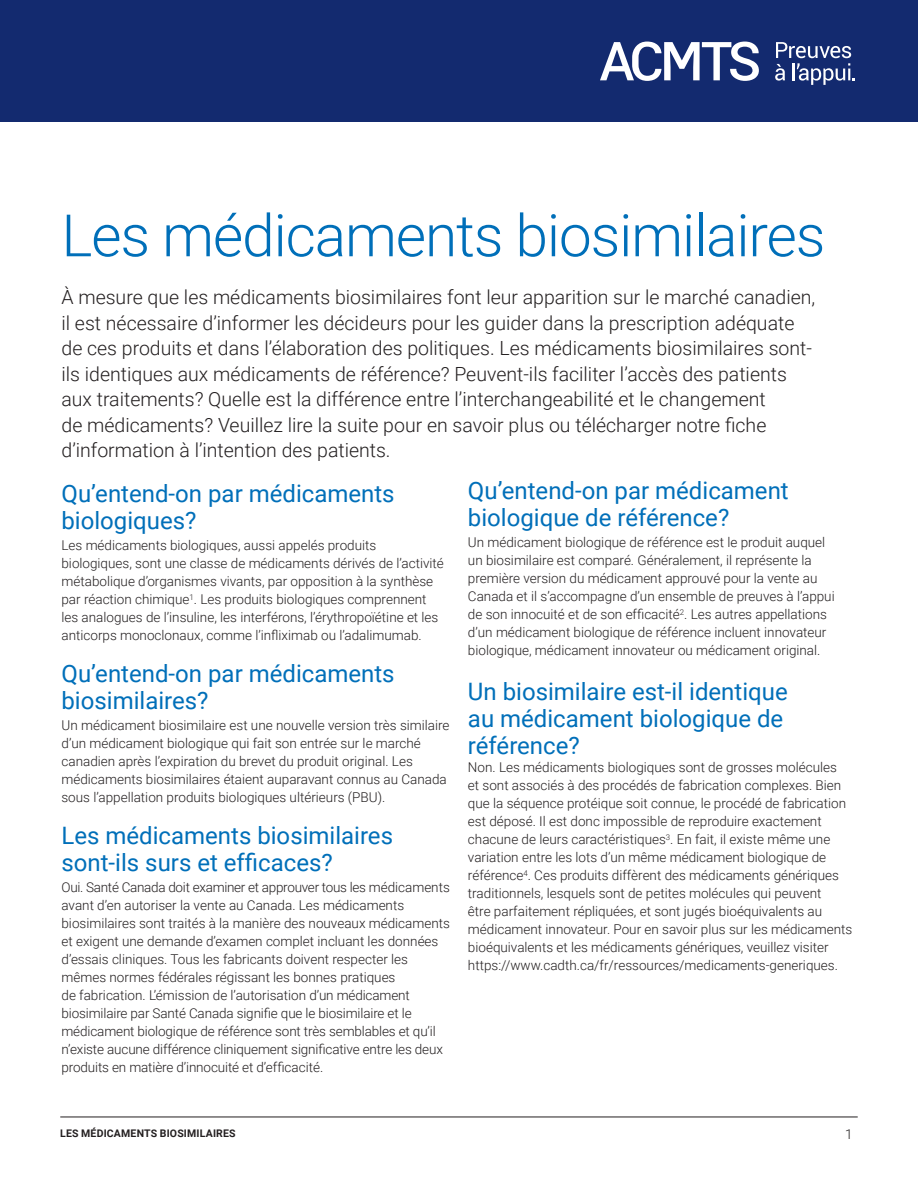
<style>
.page{position:relative;width:918px;height:1188px;background:#fff}
.page>*{position:absolute;margin:0;border:0;box-sizing:border-box;transform-origin:0 0}
.Doc_Title{font:300 58.5px "Roboto";letter-spacing:-.02em;color:#006fb9}
.Heading{font:24px/27px "Roboto";color:#006fb9}
.Intro_Copy{font:300 19.5px/25.5px "Roboto";color:#231f20}
.Intro_Copy-2{font:300 13.5px/18px "Roboto";color:#231f20}
.Basic_Footer{font:700 10.5px "Roboto";letter-spacing:.015em;color:#231f20}
</style>
<div class="page">
<hr style="left:60px;top:1117px;width:798px;height:1px;background:#231f20">
<div style="left:0;top:0;width:918px;height:122px;background:#132a6f"></div>
<svg style="left:775px;top:42px;width:79px;height:43px"></svg>
<svg style="left:600px;top:42px;width:159px;height:39px"></svg>
<p class="Doc_Title" style="left:62px;top:194px;width:765px">Les médicaments biosimilaires</p>
<p class="Intro_Copy" style="left:62px;top:284px;width:755px">À mesure que les médicaments biosimilaires font leur apparition sur le marché canadien, il est nécessaire d’informer les décideurs pour les guider dans la prescription adéquate de ces produits et dans l’élaboration des politiques. Les médicaments biosimilaires sont&shy;ils identiques aux médicaments de référence? Peuvent-ils faciliter l’accès des patients aux traitements? Quelle est la différence entre l’interchangeabilité et le changement<br>de médicaments? Veuillez lire la suite pour en savoir plus ou télécharger notre fiche d’information à l’intention des patients.</p>
<p class="Heading" style="left:62px;top:479px;width:335px">Qu’entend-on par médicaments biologiques?</p>
<p class="Intro_Copy-2" style="left:62px;top:536px;width:384px">Les médicaments biologiques, aussi appelés produits biologiques, sont une classe de médicaments dérivés de l’activité métabolique d’organismes vivants, par opposition à la synthèse par réaction chimique<sup>1</sup>. Les produits biologiques comprennent les analogues de l’insuline, les interférons, l’érythropoïétine et les anticorps monoclonaux, comme l’infliximab ou l’adalimumab.</p>
<p class="Heading" style="left:62px;top:659px;width:335px">Qu’entend-on par médicaments biosimilaires?</p>
<p class="Intro_Copy-2" style="left:62px;top:716px;width:390px">Un médicament biosimilaire est une nouvelle version très similaire d’un médicament biologique qui fait son entrée sur le marché canadien après l’expiration du brevet du produit original. Les médicaments biosimilaires étaient auparavant connus au Canada sous l’appellation produits biologiques ultérieurs (PBU).</p>
<p class="Heading" style="left:62px;top:821px;width:333px">Les médicaments biosimilaires sont-ils surs et efficaces?</p>
<p class="Intro_Copy-2" style="left:62px;top:878px;width:390px">Oui. Santé Canada doit examiner et approuver tous les médicaments avant d’en autoriser la vente au Canada. Les médicaments biosimilaires sont traités à la manière des nouveaux médicaments et exigent une demande d’examen complet incluant les données d’essais cliniques. Tous les fabricants doivent respecter les mêmes normes fédérales régissant les bonnes pratiques<br>de fabrication. L’émission de l’autorisation d’un médicament biosimilaire par Santé Canada signifie que le biosimilaire et le médicament biologique de référence sont très semblables et qu’il n’existe aucune différence cliniquement significative entre les deux produits en matière d’innocuité et d’efficacité.</p>
<p class="Heading" style="left:468px;top:476px;width:322px">Qu’entend-on par médicament biologique de référence?</p>
<p class="Intro_Copy-2" style="left:468px;top:533px;width:368px">Un médicament biologique de référence est le produit auquel un biosimilaire est comparé. Généralement, il représente la première version du médicament approuvé pour la vente au Canada et il s’accompagne d’un ensemble de preuves à l’appui de son innocuité et de son efficacité<sup>2</sup>. Les autres appellations d’un médicament biologique de référence incluent innovateur biologique, médicament innovateur ou médicament original.</p>
<p class="Heading" style="left:468px;top:677px;width:321px">Un biosimilaire est-il identique au médicament biologique de référence?</p>
<p class="Intro_Copy-2" style="left:468px;top:758px;width:386px">Non. Les médicaments biologiques sont de grosses molécules<br>et sont associés à des procédés de fabrication complexes. Bien que la séquence protéique soit connue, le procédé de fabrication est déposé. Il est donc impossible de reproduire exactement chacune de leurs caractéristiques<sup>3</sup>. En fait, il existe même une variation entre les lots d’un même médicament biologique de référence<sup>4</sup>. Ces produits diffèrent des médicaments génériques traditionnels, lesquels sont de petites molécules qui peuvent<br>être parfaitement répliquées, et sont jugés bioéquivalents au médicament innovateur. Pour en savoir plus sur les médicaments bioéquivalents et les médicaments génériques, veuillez visiter https://www.cadth.ca/fr/ressources/medicaments-generiques.</p>
<p class="Basic_Footer" style="left:60px;top:1126px;width:177px">LES MÉDICAMENTS BIOSIMILAIRES</p>
<p class="Intro_Copy-2" style="left:845px;top:1125px;width:9px">1</p>
</div>
